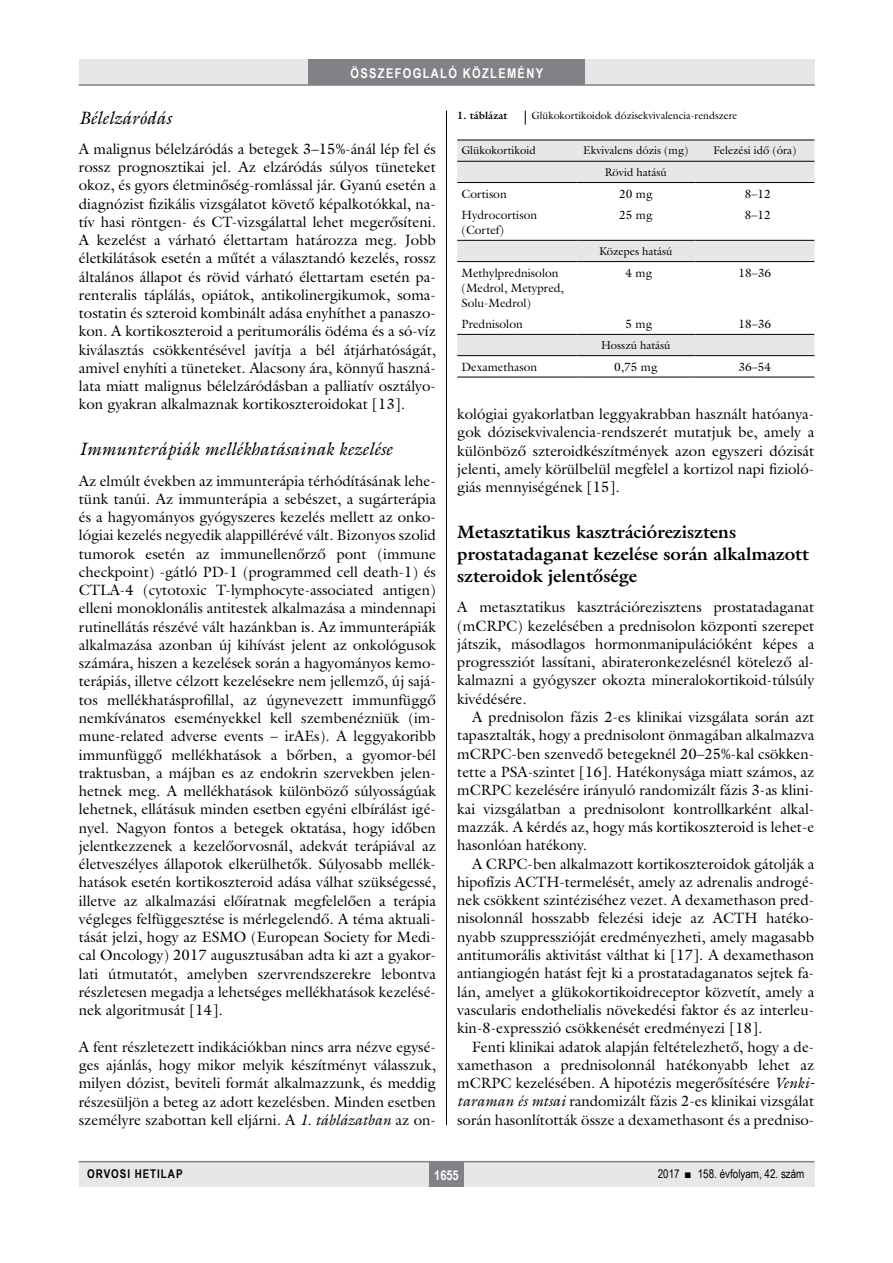
<style>
.page{position:relative;width:893px;height:1263px;background:#fff}
.page>*{position:absolute;margin:0;border:0;box-sizing:border-box;transform-origin:0 0}
.alcimbold{font:700 18px/21.9px "Galliard Reg";color:#000}
.alcimkurziv{font:italic 18px "Galliard Reg";color:#000}
.Body_tompa{font:15px/18.3px "Galliard Reg";color:#000;text-align:justify}
.Body_Text{font:15px/18.3px "Galliard Reg";color:#000;text-align:justify}
.t1{font:700 13.5px "Arial Narrow";letter-spacing:.1em;color:#fff}
.tabla{font:12px/15px "Galliard Reg";color:#000}
.t2{font:12px "Arial Narrow";color:#000}
.t3{font:700 12px "Arial Narrow";letter-spacing:.08em;color:#000}
.tablafej{font:11.25px "Galliard Reg";color:#000}
.kepalairas2{font:10.5px "Galliard Reg";color:#000}
.kepalairas1{font:700 10.5px "Galliard Reg";color:#000}
.s1{font-style:italic}
</style>
<div class="page">
<div style="left:79px;top:1161px;width:735px;height:25px;background:#e6e7e8"></div>
<div style="left:429px;top:1161px;width:34px;height:25px;background:#808285"></div>
<hr style="left:79px;top:1161px;width:735px;height:1px;background:#808285">
<div style="left:79px;top:60px;width:735px;height:25px;background:#e6e7e8"></div>
<div style="left:308px;top:60px;width:277px;height:25px;background:#808285"></div>
<hr style="left:79px;top:84px;width:736px;height:2px;background:#808285">
<hr style="left:446px;top:111px;width:1px;height:1026px;background:#000">
<svg style="left:525px;top:111px;width:1px;height:14px"></svg>
<svg style="left:457px;top:141px;width:357px;height:214px"></svg>
<hr style="left:457px;top:161px;width:119px;height:1px;background:#000">
<hr style="left:576px;top:161px;width:119px;height:1px;background:#000">
<hr style="left:695px;top:161px;width:119px;height:1px;background:#000">
<hr style="left:457px;top:140px;width:119px;height:1px;background:#000">
<hr style="left:576px;top:140px;width:119px;height:1px;background:#000">
<hr style="left:695px;top:140px;width:119px;height:1px;background:#000">
<hr style="left:457px;top:182px;width:119px;height:1px;background:#000">
<hr style="left:576px;top:182px;width:119px;height:1px;background:#000">
<hr style="left:695px;top:182px;width:119px;height:1px;background:#000">
<hr style="left:457px;top:240px;width:119px;height:1px;background:#000">
<hr style="left:576px;top:240px;width:119px;height:1px;background:#000">
<hr style="left:695px;top:240px;width:119px;height:1px;background:#000">
<hr style="left:457px;top:261px;width:119px;height:1px;background:#000">
<hr style="left:576px;top:261px;width:119px;height:1px;background:#000">
<hr style="left:695px;top:261px;width:119px;height:1px;background:#000">
<hr style="left:457px;top:377px;width:119px;height:1px;background:#000">
<hr style="left:576px;top:377px;width:119px;height:1px;background:#000">
<hr style="left:695px;top:377px;width:119px;height:1px;background:#000">
<hr style="left:457px;top:334px;width:119px;height:1px;background:#000">
<hr style="left:576px;top:334px;width:119px;height:1px;background:#000">
<hr style="left:695px;top:334px;width:119px;height:1px;background:#000">
<hr style="left:457px;top:355px;width:119px;height:1px;background:#000">
<hr style="left:576px;top:355px;width:119px;height:1px;background:#000">
<hr style="left:695px;top:355px;width:119px;height:1px;background:#000">
<p class="t1" style="left:350px;top:63px;width:194px">ÖSSZEFOGLALÓ KÖZLEMÉNY</p>
<p class="alcimkurziv" style="left:79px;top:106px;width:94px">Bélelzáródás</p>
<p class="Body_tompa" style="left:79px;top:139px;width:359px">A malignus bélelzáródás a betegek 3–15%-ánál lép fel és rossz prognosztikai jel. Az elzáródás súlyos tüneteket okoz, és gyors életminőség-romlással jár. Gyanú esetén a diagnózist fizikális vizsgálatot követő képalkotókkal, na&shy;tív hasi röntgen- és CT-vizsgálattal lehet megerősíteni.<br>A kezelést a várható élettartam határozza meg. Jobb életkilátások esetén a műtét a választandó kezelés, rossz általános állapot és rövid várható élettartam esetén pa&shy;renteralis táplálás, opiátok, antikolinergikumok, soma&shy;tostatin és szteroid kombinált adása enyhíthet a panaszo&shy;kon. A kortikoszteroid a peritumorális ödéma és a só-víz kiválasztás csökkentésével javítja a bél átjárhatóságát, amivel enyhíti a tüneteket. Alacsony ára, könnyű haszná&shy;lata miatt malignus bélelzáródásban a palliatív osztályo&shy;kon gyakran alkalmaznak kortikoszteroidokat [13].</p>
<p class="alcimkurziv" style="left:79px;top:438px;width:315px">Immunterápiák mellékhatásainak kezelése</p>
<p class="Body_tompa" style="left:79px;top:471px;width:359px;text-align:left">Az elmúlt években az immunterápia térhódításának lehe&shy;tünk tanúi. Az immunterápia a sebészet, a sugárterápia és a hagyományos gyógyszeres kezelés mellett az onko&shy;lógiai kezelés negyedik alappillérévé vált. Bizonyos szolid tumorok esetén az immunellenőrző pont (immune checkpoint) -gátló PD-1 (programmed cell death-1) és CTLA-4 (cytotoxic T-lymphocyte-associated antigen) elleni monoklonális antitestek alkalmazása a mindennapi rutinellátás részévé vált hazánkban is. Az immunterápiák alkalmazása azonban új kihívást jelent az onkológusok számára, hiszen a kezelések során a hagyományos kemo&shy;terápiás, illetve célzott kezelésekre nem jellemző, új sajá&shy;tos mellékhatásprofillal, az úgynevezett immunfüggő nemkívánatos eseményekkel kell szembenézniük (im&shy;mune-related adverse events – irAEs). A leggyakoribb immunfüggő mellékhatások a bőrben, a gyomor-bél traktusban, a májban es az endokrin szervekben jelen&shy;hetnek meg. A mellékhatások különböző súlyosságúak lehetnek, ellátásuk minden esetben egyéni elbírálást igé&shy;nyel. Nagyon fontos a betegek oktatása, hogy időben jelentkezzenek a kezelőorvosnál, adekvát terápiával az életveszélyes állapotok elkerülhetők. Súlyosabb mellék&shy;hatások esetén kortikoszteroid adása válhat szükségessé, illetve az alkalmazási előíratnak megfelelően a terápia végleges felfüggesztése is mérlegelendő. A téma aktuali&shy;tását jelzi, hogy az ESMO (European Society for Medi&shy;cal Oncology) 2017 augusztusában adta ki azt a gyakor&shy;lati útmutatót, amelyben szervrendszerekre lebontva részletesen megadja a lehetséges mellékhatások kezelésé&shy;nek algoritmusát [14].</p>
<p class="Body_tompa" style="left:79px;top:1037px;width:359px">A fent részletezett indikációkban nincs arra nézve egysé&shy;ges ajánlás, hogy mikor melyik készítményt válasszuk, milyen dózist, beviteli formát alkalmazzunk, és meddig részesüljön a beteg az adott kezelésben. Minden esetben személyre szabottan kell eljárni. A <span class="s1">1. táblázatban</span> az on-</p>
<p class="kepalairas1" style="left:457px;top:109px;width:52px">1. táblázat</p>
<p class="kepalairas2" style="left:532px;top:109px;width:207px">Glükokortikoidok dózisekvivalencia-rendszere</p>
<p class="tablafej" style="left:461px;top:144px;width:76px">Glükokortikoid</p>
<p class="tablafej" style="left:583px;top:144px;width:107px">Ekvivalens dózis (mg)</p>
<p class="tablafej" style="left:713px;top:144px;width:85px">Felezési idő (óra)</p>
<p class="tablafej" style="left:605px;top:165px;width:64px">Rövid hatású</p>
<p class="tabla" style="left:461px;top:186px;width:47px">Cortison</p>
<p class="tabla" style="left:619px;top:186px;width:35px">20 mg</p>
<p class="tabla" style="left:745px;top:186px;width:28px">8–12</p>
<p class="tabla" style="left:461px;top:207px;width:77px">Hydrocortison (Cortef)</p>
<p class="tabla" style="left:619px;top:207px;width:35px">25 mg</p>
<p class="tabla" style="left:745px;top:207px;width:28px">8–12</p>
<p class="tablafej" style="left:599px;top:244px;width:75px">Közepes hatású</p>
<p class="tabla" style="left:461px;top:265px;width:99px">Methylprednisolon</p>
<p class="tabla" style="left:461px;top:280px;width:104px">(Medrol, Metypred,<br>Solu-Medrol)</p>
<p class="tabla" style="left:625px;top:265px;width:28px">4 mg</p>
<p class="tabla" style="left:738px;top:265px;width:34px">18–36</p>
<p class="tabla" style="left:461px;top:316px;width:63px">Prednisolon</p>
<p class="tabla" style="left:625px;top:316px;width:28px">5 mg</p>
<p class="tabla" style="left:738px;top:316px;width:34px">18–36</p>
<p class="tablafej" style="left:601px;top:338px;width:71px">Hosszú hatású</p>
<p class="tabla" style="left:461px;top:359px;width:77px">Dexamethason</p>
<p class="tabla" style="left:614px;top:359px;width:45px">0,75 mg</p>
<p class="tabla" style="left:738px;top:359px;width:34px">36–54</p>
<p class="Body_tompa" style="left:457px;top:405px;width:359px">kológiai gyakorlatban leggyakrabban használt hatóanya&shy;gok dózisekvivalencia-rendszerét mutatjuk be, amely a különböző szteroidkészítmények azon egyszeri dózisát jelenti, amely körülbelül megfelel a kortizol napi fizioló&shy;giás mennyiségének [15].</p>
<p class="alcimbold" style="left:457px;top:521px;width:353px">Metasztatikus kasztrációrezisztens prostatadaganat kezelése során alkalmazott szteroidok jelentősége</p>
<p class="Body_tompa" style="left:457px;top:598px;width:359px">A metasztatikus kasztrációrezisztens prostatadaganat (mCRPC) kezelésében a prednisolon központi szerepet játszik, másodlagos hormonmanipulációként képes a progressziót lassítani, abirateronkezelésnél kötelező al&shy;kalmazni a gyógyszer okozta mineralokortikoid-túlsúly kivédésére.</p>
<p class="Body_Text" style="left:457px;top:708px;width:359px;text-indent:15px">A prednisolon fázis 2-es klinikai vizsgálata során azt tapasztalták, hogy a prednisolont önmagában alkalmazva mCRPC-ben szenvedő betegeknél 20–25%-kal csökken&shy;tette a PSA-szintet [16]. Hatékonysága miatt számos, az mCRPC kezelésére irányuló randomizált fázis 3-as klini&shy;kai vizsgálatban a prednisolont kontrollkarként alkal&shy;mazzák. A kérdés az, hogy más kortikoszteroid is lehet-e hasonlóan hatékony.</p>
<p class="Body_Text" style="left:457px;top:854px;width:359px;text-indent:15px">A CRPC-ben alkalmazott kortikoszteroidok gátolják a hipofízis ACTH-termelését, amely az adrenalis androgé&shy;nek csökkent szintéziséhez vezet. A dexamethason pred&shy;nisolonnál hosszabb felezési ideje az ACTH hatéko&shy;nyabb szuppresszióját eredményezheti, amely magasabb antitumorális aktivitást válthat ki [17]. A dexamethason antiangiogén hatást fejt ki a prostatadaganatos sejtek fa&shy;lán, amelyet a glükokortikoidreceptor közvetít, amely a vascularis endothelialis növekedési faktor és az interleu&shy;kin-8-expresszió csökkenését eredményezi [18].</p>
<p class="Body_Text" style="left:457px;top:1037px;width:359px;text-indent:15px">Fenti klinikai adatok alapján feltételezhető, hogy a de&shy;xamethason a prednisolonnál hatékonyabb lehet az mCRPC kezelésében. A hipotézis megerősítésére <span class="s1">Venki&shy;taraman és mtsai</span> randomizált fázis 2-es klinikai vizsgálat során hasonlították össze a dexamethasont és a predniso-</p>
<p class="t3" style="left:87px;top:1165px;width:97px">ORVOSI HETILAP</p>
<p class="t1" style="left:434px;top:1165px;width:26px">1655</p>
<p class="t2" style="left:658px;top:1165px;width:148px">2017 ■ 158. évfolyam, 42. szám</p>
</div>
